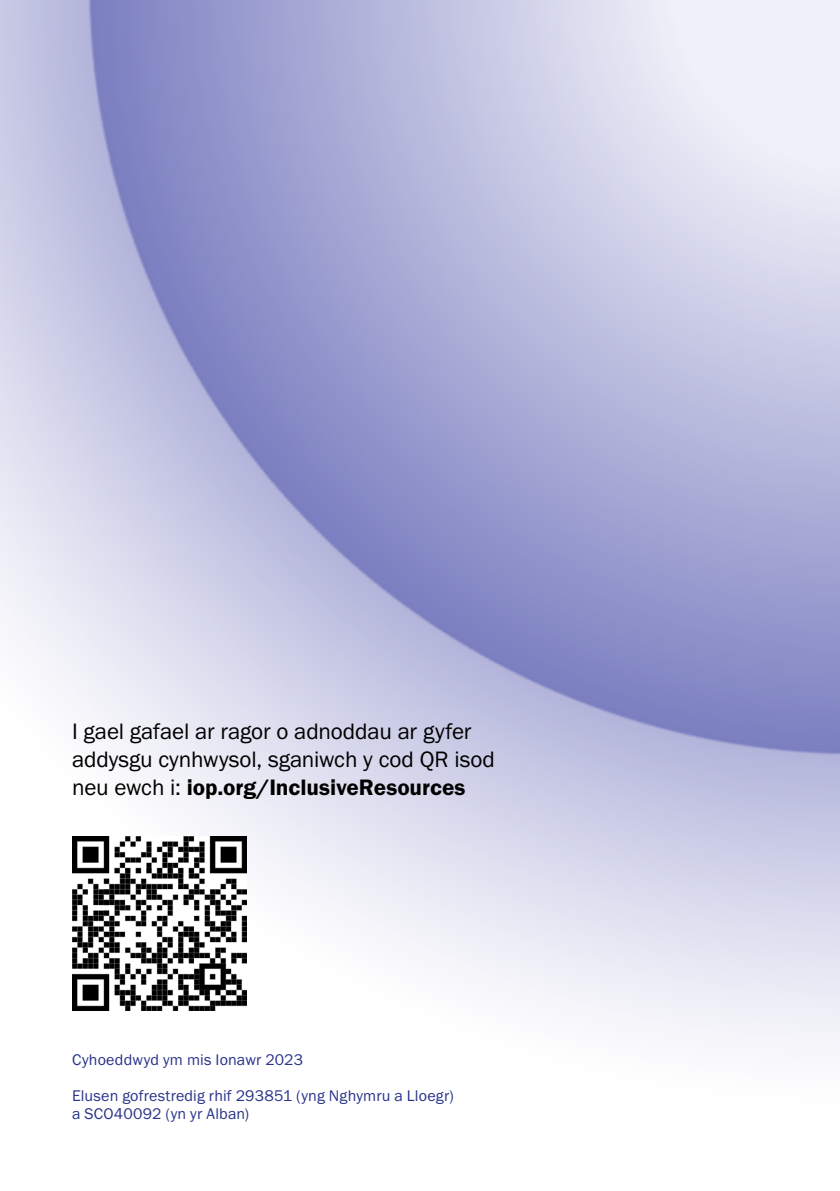
<style>
.page{position:relative;width:840px;height:1191px;background:#fff}
.page>*{position:absolute;margin:0;border:0;box-sizing:border-box;transform-origin:0 0}
.t1{font:23.2px/27.8px "Franklin Gothic URW Boo";letter-spacing:-.005em;color:#000}
.t2{font:23.2px "Franklin Gothic URW Dem";color:#000}
.t3{font:16px/18px "Franklin Gothic URW Boo";letter-spacing:.01em;color:#293389}
.s1{font-family:"Franklin Gothic URW Boo"}
</style>
<div class="page">
<img style="left:0;top:0;width:839px;height:1042px">
<img style="left:72px;top:836px;width:174px;height:174px">
<h1 class="t1" style="left:72px;top:717px;width:424px">I gael gafael ar ragor o adnoddau ar gyfer addysgu cynhwysol, sganiwch y cod QR isod</h1>
<h1 class="t2" style="left:72px;top:773px;width:395px"><span class="s1">neu ewch i:</span> iop.org/InclusiveResources</h1>
<p class="t3" style="left:72px;top:1050px;width:232px">Cyhoeddwyd ym mis Ionawr 2023</p>
<p class="t3" style="left:72px;top:1086px;width:383px">Elusen gofrestredig rhif 293851 (yng Nghymru a Lloegr) a SCO40092 (yn yr Alban)</p>
</div>
